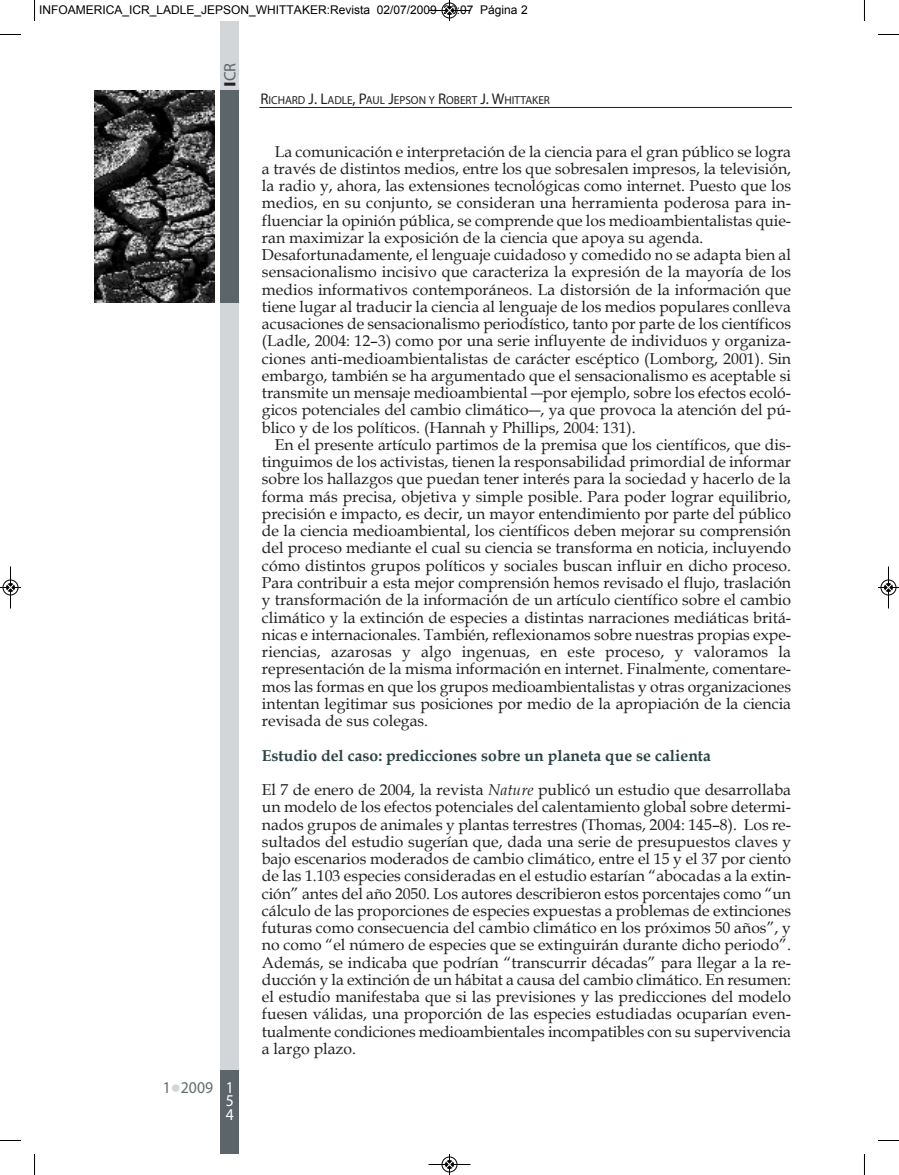
<style>
.page{position:relative;width:899px;height:1175px;background:#fff}
.page>*{position:absolute;margin:0;border:0;box-sizing:border-box;transform-origin:0 0}
.t1{font:16.5px "Myriad Pro";color:#636c6e;scale:.95 1}
.t2{font:16.5px "Myriad Pro";color:#5b656a}
.t3{font:16.5px/13.5px "Myriad Pro";color:#fff;text-align:justify;scale:.95 1}
.t4{font:15.75px/17.2px "Book Antiqua";color:#231f20}
.t5{font:12px "Arial";color:#000}
.t6{font:11.55px "Myriad Pro";color:#231f20}
.s1{font-weight:700;color:#231f20}
.s2{font-size:15.45px}
.s3{font-weight:700;color:#2b4244}
.s4{font-style:italic}
</style>
<div class="page">
<div style="left:172px;top:1084px;width:7px;height:7px;background:#d3d6d8;border-radius:50%"></div>
<div style="left:220px;top:90px;width:19px;height:1050px;background:#d3d6d8"></div>
<img style="left:95px;top:91px;width:119px;height:212px">
<div style="left:220px;top:35px;width:19px;height:268px;background:#5b656a"></div>
<div style="left:220px;top:21px;width:19px;height:69px;background:#d3d6d8"></div>
<div style="left:220px;top:1070px;width:19px;height:84px;background:#5b656a"></div>
<hr style="left:259px;top:107px;width:532px;height:1px;background:#231f20">
<svg style="left:34px;top:0;width:1px;height:21px"></svg>
<svg style="left:0;top:34px;width:21px;height:1px"></svg>
<svg style="left:878px;top:34px;width:20px;height:1px"></svg>
<svg style="left:34px;top:1154px;width:1px;height:21px"></svg>
<svg style="left:0;top:1140px;width:21px;height:1px"></svg>
<svg style="left:878px;top:1140px;width:20px;height:1px"></svg>
<svg style="left:428px;top:0;width:43px;height:21px"></svg>
<svg style="left:428px;top:1154px;width:43px;height:21px"></svg>
<svg style="left:0;top:566px;width:21px;height:43px"></svg>
<svg style="left:878px;top:566px;width:20px;height:43px"></svg>
<p class="t5" style="left:39px;top:3px;width:490px">INFOAMERICA_ICR_LADLE_JEPSON_WHITTAKER:Revista 02/07/2009 20:07 Página 2</p>
<p class="t2" style="left:223px;top:87px;width:26px;rotate:-90deg"><span class="s1">I</span>CR</p>
<p class="t1" style="left:163px;top:1081px;width:54px">1 2009</p>
<p class="t3" style="left:226px;top:1081px;width:10px">1<br>5<br>4</p>
<p class="t6" style="left:260px;top:96px;width:291px"><span class="s2">R</span>ICHARD <span class="s2">J. L</span>ADLE<span class="s2">, P</span>AUL <span class="s2">J</span>EPSON Y <span class="s2">R</span>OBERT <span class="s2">J. W</span>HITTAKER</p>
<p class="t4" style="left:262px;top:143px;width:530px;text-indent:13px">la comunicación e interpretación de la ciencia para el gran público se logra a través de distintos medios, entre los que sobresalen impresos, la televisión, la radio y, ahora, las extensiones tecnológicas como internet. Puesto que los medios, en su conjunto, se consideran una herramienta poderosa para in&shy;fluenciar la opinión pública, se comprende que los medioambientalistas quie&shy;ran maximizar la exposición de la ciencia que apoya su agenda. desafortunadamente, el lenguaje cuidadoso y comedido no se adapta bien al sensacionalismo incisivo que caracteriza la expresión de la mayoría de los medios informativos contemporáneos. la distorsión de la información que tiene lugar al traducir la ciencia al lenguaje de los medios populares conlleva acusaciones de sensacionalismo periodístico, tanto por parte de los científicos (ladle, 2004: 12–3) como por una serie influyente de individuos y organiza&shy;ciones anti-medioambientalistas de carácter escéptico (lomborg, 2001). sin embargo, también se ha argumentado que el sensacionalismo es aceptable si transmite un mensaje medioambiental ―por ejemplo, sobre los efectos ecoló&shy;gicos potenciales del cambio climático―, ya que provoca la atención del pú&shy;blico y de los políticos. (Hannah y Phillips, 2004: 131).</p>
<p class="t4" style="left:262px;top:436px;width:530px;text-align:justify;text-indent:13px">en el presente artículo partimos de la premisa que los científicos, que dis&shy;tinguimos de los activistas, tienen la responsabilidad primordial de informar sobre los hallazgos que puedan tener interés para la sociedad y hacerlo de la forma más precisa, objetiva y simple posible. Para poder lograr equilibrio, precisión e impacto, es decir, un mayor entendimiento por parte del público de la ciencia medioambiental, los científicos deben mejorar su comprensión del proceso mediante el cual su ciencia se transforma en noticia, incluyendo cómo distintos grupos políticos y sociales buscan influir en dicho proceso.<br>Para contribuir a esta mejor comprensión hemos revisado el flujo, traslación y transformación de la información de un artículo científico sobre el cambio climático y la extinción de especies a distintas narraciones mediáticas britá&shy;nicas e internacionales. también, reflexionamos sobre nuestras propias expe&shy;riencias, azarosas y algo ingenuas, en este proceso, y valoramos la representación de la misma información en internet. finalmente, comentare&shy;mos las formas en que los grupos medioambientalistas y otras organizaciones intentan legitimar sus posiciones por medio de la apropiación de la ciencia revisada de sus colegas.</p>
<p class="t4" style="left:262px;top:738px;width:530px;line-height:34.5px"><span class="s3">Estudio del caso: predicciones sobre un planeta que se calienta<br></span>el 7 de enero de 2004, la revista <span class="s4">Nature</span> publicó un estudio que desarrollaba</p>
<p class="t4" style="left:262px;top:798px;width:530px;text-align:justify">un modelo de los efectos potenciales del calentamiento global sobre determi&shy;nados grupos de animales y plantas terrestres (thomas, 2004: 145–8). los re&shy;sultados del estudio sugerían que, dada una serie de presupuestos claves y bajo escenarios moderados de cambio climático, entre el 15 y el 37 por ciento de las 1.103 especies consideradas en el estudio estarían “abocadas a la extin&shy;ción” antes del año 2050. los autores describieron estos porcentajes como “un cálculo de las proporciones de especies expuestas a problemas de extinciones futuras como consecuencia del cambio climático en los próximos 50 años”, y no como “el número de especies que se extinguirán durante dicho periodo”. además, se indicaba que podrían “transcurrir décadas” para llegar a la re&shy;ducción y la extinción de un hábitat a causa del cambio climático. en resumen: el estudio manifestaba que si las previsiones y las predicciones del modelo fuesen válidas, una proporción de las especies estudiadas ocuparían even&shy;tualmente condiciones medioambientales incompatibles con su supervivencia a largo plazo.</p>
</div>
